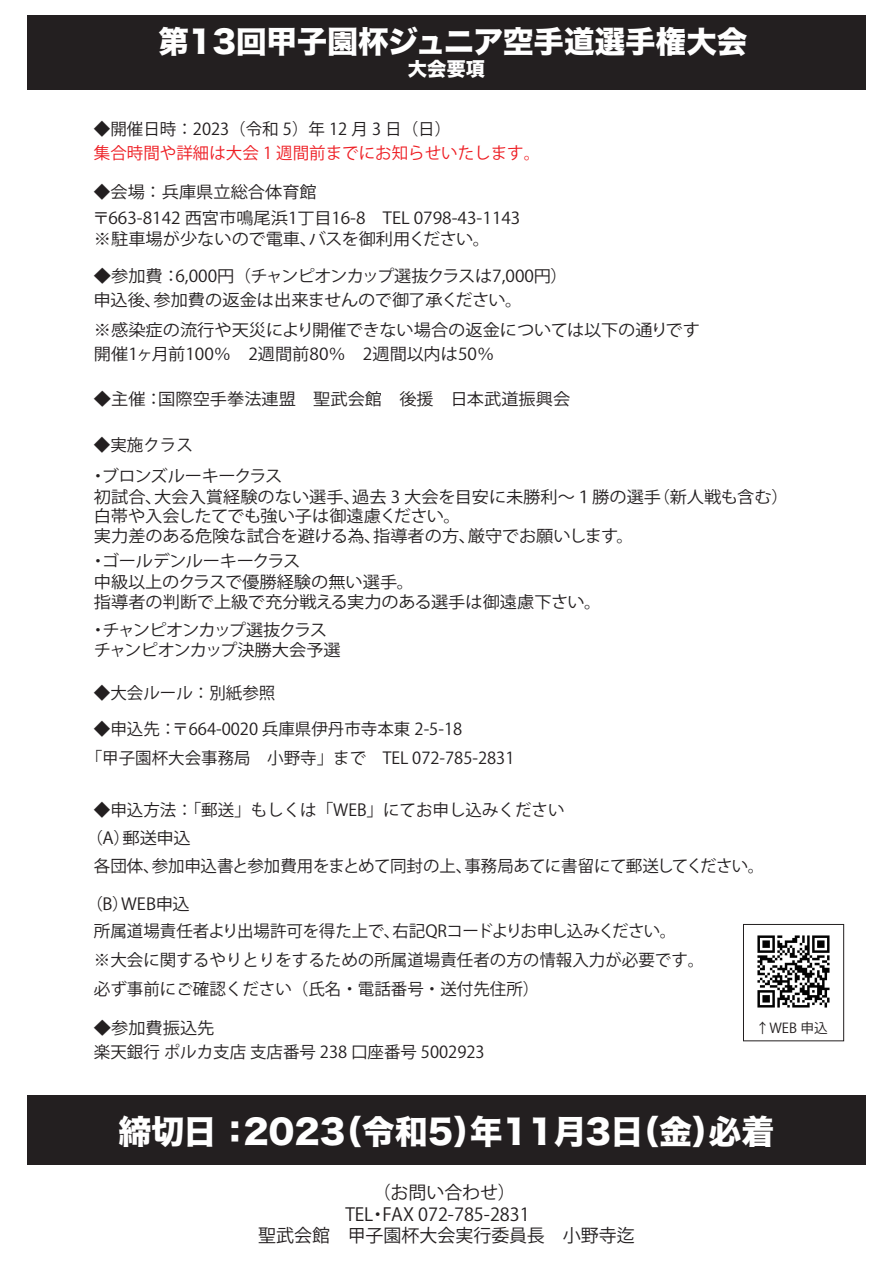
<style>
.page{position:relative;width:893px;height:1263px;background:#fff}
.page>*{position:absolute;margin:0;border:0;box-sizing:border-box;transform-origin:0 0}
.t1{font:33px "Hira Kaku Std W8";color:#fff}
.t2{font:30.6px "Hira Kaku Std W8";color:#fff}
.t3{font:19.35px "Hira Kaku Std W8";color:#fff}
.t4{font:18px/21.6px "Koz Go Pr 6 N";color:#231f20;text-align:center}
.t5{font:16.5px/19.8px "Koz Go Pr 6 N";color:#231f20;scale:1.04 1}
.t6{font:16.5px/28.8px "Koz Go Pr 6 N";color:#231f20}
.t7{font:16.5px/24.2px "Koz Go Pr 6 N";letter-spacing:-.02em;color:#231f20;scale:1.04 1}
.t8{font:16.5px/30.6px "Koz Go Pr 6 N";letter-spacing:-.02em;color:#231f20}
.t9{font:16.5px/20.5px "Koz Go Pr 6 N";letter-spacing:-.05em;color:#231f20;scale:1.04 1}
.t10{font:16.5px "Koz Go Pr 6 N";color:#ee1d23}
.t11{font:13.65px "Koz Go Pr 6 N";color:#231f20}
</style>
<div class="page">
<div style="left:27px;top:15px;width:839px;height:75px;background:#231f20"></div>
<div style="left:27px;top:1095px;width:839px;height:70px;background:#231f20"></div>
<div style="left:743px;top:924px;width:101px;height:117px;background:#fff;border:1px solid #231f20"></div>
<img style="left:757px;top:935px;width:73px;height:73px">
<h2 class="t2" style="left:158px;top:25px;width:590px">第13回甲子園杯ジュニア空手道選手権大会</h2>
<p class="t3" style="left:408px;top:58px;width:79px">大会要項</p>
<p class="t6" style="left:94px;top:115px;width:359px">◆開催日時：2023（令和 5）年 12 月 3 日（日）</p>
<p class="t10" style="left:94px;top:144px;width:448px">集合時間や詳細は大会 1 週間前までにお知らせいたします。</p>
<p class="t6" style="left:93px;top:180px;width:429px;line-height:25.5px">◆会場 ：兵庫県立総合体育館<br>〒663-8142 西宮市鳴尾浜1丁目16-8　TEL 0798-43-1143</p>
<p class="t5" style="left:94px;top:229px;width:382px">※駐車場が少ないので電車、バスを御利用ください。</p>
<p class="t7" style="left:94px;top:264px;width:457px">◆参加費 ：6,000円 （チャンピオンカップ選抜クラスは7,000円）申込後、参加費の返金は出来ませんので御了承ください。</p>
<p class="t5" style="left:94px;top:318px;width:584px;line-height:23.7px">※感染症の流行や天災により開催できない場合の返金については以下の通りです開催1ヶ月前100％　2週間前80％　2週間以内は50％</p>
<p class="t5" style="left:94px;top:389px;width:459px">◆主催 ：国際空手拳法連盟　聖武会館　後援　日本武道振興会</p>
<p class="t8" style="left:90px;top:430px;width:194px">◆実施クラス<br>・ブロンズルーキークラス</p>
<p class="t5" style="left:94px;top:487px;width:670px">初試合、大会入賞経験のない選手、過去 3 大会を目安に未勝利～１勝の選手（新人戦も含む）白帯や入会したてでも強い子は御遠慮ください。<br>実力差のある危険な試合を避ける為、指導者の方、厳守でお願いします。</p>
<p class="t5" style="left:90px;top:551px;width:494px;line-height:20.2px">・ゴールデンルーキークラス<br>中級以上のクラスで優勝経験の無い選手。<br>指導者の判断で上級で充分戦える実力のある選手は御遠慮下さい。</p>
<p class="t9" style="left:90px;top:620px;width:243px">・チャンピオンカップ選抜クラスチャンピオンカップ決勝大会予選</p>
<p class="t6" style="left:94px;top:679px;width:183px">◆大会ルール：別紙参照</p>
<p class="t6" style="left:86px;top:715px;width:430px;text-indent:8px">◆申込先：〒664-0020 兵庫県伊丹市寺本東 2-5-18<br>「甲子園杯大会事務局　小野寺」まで　TEL 072-785-2831</p>
<p class="t6" style="left:94px;top:796px;width:472px">◆申込方法：「郵送」もしくは「WEB」にてお申し込みください</p>
<p class="t5" style="left:86px;top:829px;width:102px">（A）郵送申込</p>
<p class="t8" style="left:94px;top:851px;width:672px">各団体、参加申込書と参加費用をまとめて同封の上、事務局あてに書留にて郵送してください。</p>
<p class="t7" style="left:94px;top:890px;width:561px;line-height:27.3px;text-indent:-8px">（B）WEB申込<br>所属道場責任者より出場許可を得た上で、右記QRコードよりお申し込みください。</p>
<p class="t6" style="left:94px;top:946px;width:612px">※大会に関するやりとりをするための所属道場責任者の方の情報入力が必要です。必ず事前にご確認ください（氏名・電話番号・送付先住所）</p>
<p class="t5" style="left:94px;top:1016px;width:377px;line-height:24px">◆参加費振込先<br>楽天銀行 ポルカ支店 支店番号 238 口座番号 5002923</p>
<p class="t11" style="left:756px;top:1020px;width:73px">↑WEB 申込</p>
<h1 class="t1" style="left:118px;top:1113px;width:658px">締切日 ：2023（令和5）年11月3日（金）必着</h1>
<p class="t4" style="left:258px;top:1182px;width:378px">（お問い合わせ）<br>TEL・FAX 072-785-2831　<br>聖武会館　甲子園杯大会実行委員長　小野寺迄</p>
</div>
